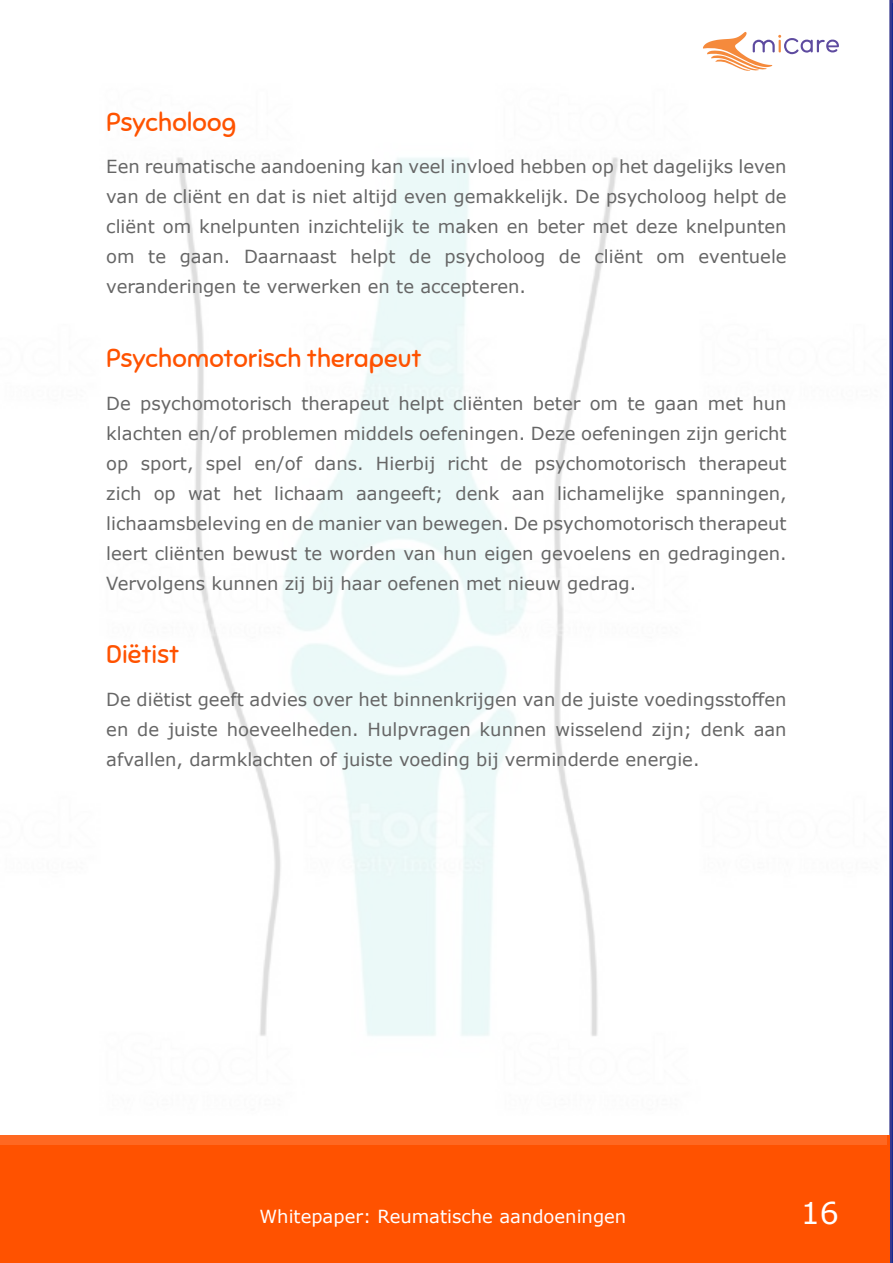
<style>
.page{position:relative;width:893px;height:1263px;background:#fff}
.page>*{position:absolute;margin:0;border:0;box-sizing:border-box;transform-origin:0 0}
.t1{font:30px "Verdana";color:#fff}
.t2{font:25.5px "Sniglet";color:#ff5200}
.t3{font:18px/30px "Verdana";color:#666;text-align:justify}
.t4{font:18px "Verdana";color:#fff}
</style>
<div class="page">
<svg style="left:889px;top:0;width:4px;height:1263px;background:#424593"></svg>
<div style="left:0;top:1135px;width:889px;height:128px;background:#ff5200"></div>
<img style="left:0;top:32px;width:887px;height:1112px">
<h2 class="t2" style="left:106px;top:106px;width:131px">Psycholoog</h2>
<p class="t3" style="left:106px;top:152px;width:682px">Een reumatische aandoening kan veel invloed hebben op het dagelijks leven van de cliënt en dat is niet altijd even gemakkelijk. De psycholoog helpt de cliënt om knelpunten inzichtelijk te maken en beter met deze knelpunten om te gaan. Daarnaast helpt de psycholoog de cliënt om eventuele veranderingen te verwerken en te accepteren.</p>
<h2 class="t2" style="left:106px;top:343px;width:317px">Psychomotorisch therapeut</h2>
<p class="t3" style="left:106px;top:388px;width:682px">De psychomotorisch therapeut helpt cliënten beter om te gaan met hun klachten en/of problemen middels oefeningen. Deze oefeningen zijn gericht op sport, spel en/of dans. Hierbij richt de psychomotorisch therapeut zich op wat het lichaam aangeeft; denk aan lichamelijke spanningen, lichaamsbeleving en de manier van bewegen. De psychomotorisch therapeut leert cliënten bewust te worden van hun eigen gevoelens en gedragingen.<br>Vervolgens kunnen zij bij haar oefenen met nieuw gedrag.</p>
<h2 class="t2" style="left:106px;top:639px;width:74px">Diëtist</h2>
<p class="t3" style="left:106px;top:684px;width:682px">De diëtist geeft advies over het binnenkrijgen van de juiste voedingsstoffen en de juiste hoeveelheden. Hulpvragen kunnen wisselend zijn; denk aan afvallen, darmklachten of juiste voeding bij verminderde energie.</p>
<p class="t4" style="left:259px;top:1204px;width:368px">Whitepaper: Reumatische aandoeningen</p>
<h1 class="t1" style="left:801px;top:1192px;width:40px">16</h1>
</div>
